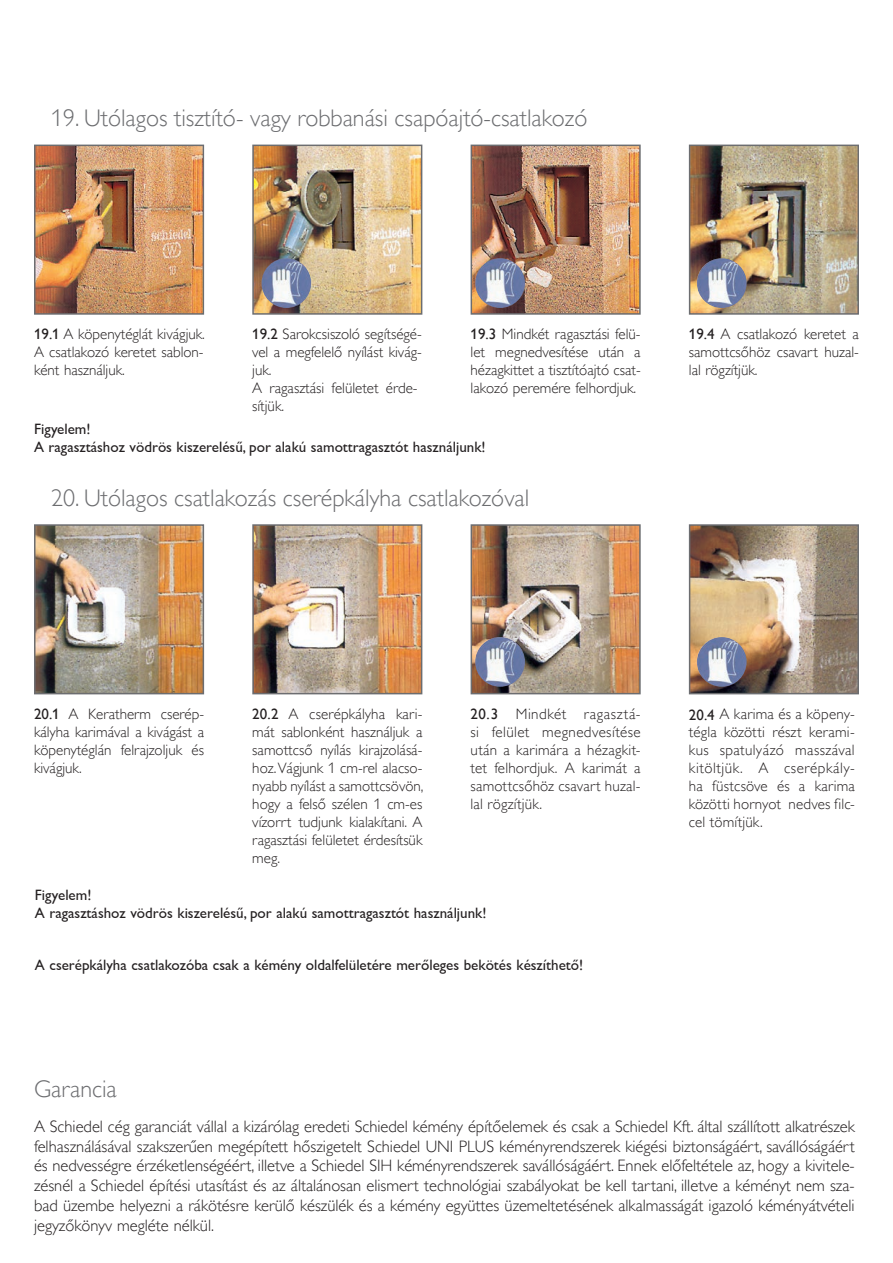
<style>
.page{position:relative;width:893px;height:1263px;background:#fff}
.page>*{position:absolute;margin:0;border:0;box-sizing:border-box;transform-origin:0 0}
.t1{font:24px "Gill Sans Alt One WGL Light";color:#6c6d70}
.t2{font:16.5px/19.8px "Gill Sans Alt One WGL Light";color:#231f20;text-align:justify}
.t3{font:15px/18px "Gill Sans Alt One WGL Light";color:#231f20;text-align:justify}
.t4{font:15px/18px "Gill Sans Alt One WGL";color:#231f20}
.s1{font-family:"Gill Sans Alt One WGL"}
</style>
<div class="page">
<img style="left:37px;top:148px;width:164px;height:164px">
<div style="left:34px;top:145px;width:170px;height:170px;border:2px solid #6c6d70"></div>
<img style="left:255px;top:148px;width:164px;height:164px">
<div style="left:252px;top:145px;width:170px;height:170px;border:2px solid #6c6d70"></div>
<img style="left:474px;top:148px;width:164px;height:164px">
<div style="left:471px;top:145px;width:170px;height:170px;border:2px solid #6c6d70"></div>
<img style="left:692px;top:148px;width:164px;height:164px">
<div style="left:689px;top:145px;width:170px;height:170px;border:2px solid #6c6d70"></div>
<img style="left:37px;top:527px;width:164px;height:164px">
<div style="left:34px;top:524px;width:170px;height:170px;border:2px solid #6c6d70"></div>
<img style="left:255px;top:527px;width:164px;height:164px">
<div style="left:252px;top:524px;width:170px;height:170px;border:2px solid #6c6d70"></div>
<img style="left:474px;top:527px;width:164px;height:164px">
<div style="left:471px;top:524px;width:170px;height:170px;border:2px solid #6c6d70"></div>
<img style="left:692px;top:527px;width:164px;height:164px">
<div style="left:689px;top:524px;width:170px;height:170px;border:2px solid #6c6d70"></div>
<img style="left:261px;top:258px;width:50px;height:50px;border-radius:25px">
<img style="left:475px;top:258px;width:50px;height:50px;border-radius:25px">
<img style="left:697px;top:258px;width:50px;height:50px;border-radius:25px">
<img style="left:475px;top:637px;width:50px;height:50px;border-radius:25px">
<img style="left:697px;top:637px;width:50px;height:50px;border-radius:25px">
<h1 class="t1" style="left:51px;top:102px;width:538px">19. Utólagos tisztító- vagy robbanási csapóajtó-csatlakozó</h1>
<p class="t3" style="left:34px;top:325px;width:172px"><span class="s1">19.1</span> A köpenytéglát kivágjuk.<br>A csatlakozó keretet sablon&shy;ként használjuk.</p>
<p class="t3" style="left:471px;top:325px;width:172px"><span class="s1">19.3</span> Mindkét ragasztási felü&shy;let megnedvesítése után a hézagkittet a tisztítóajtó csat&shy;lakozó peremére felhordjuk.</p>
<p class="t3" style="left:689px;top:325px;width:172px"><span class="s1">19.4</span> A csatlakozó keretet a samottcsőhöz csavart huzal&shy;lal rögzítjük.</p>
<p class="t3" style="left:252px;top:325px;width:170px;text-align:left"><span class="s1">19.2</span> Sarokcsiszoló segítségé&shy;vel a megfelelő nyílást kivág&shy;juk.<br>A ragasztási felületet érde&shy;sítjük.</p>
<p class="t4" style="left:34px;top:420px;width:453px">Figyelem!<br>A ragasztáshoz vödrös kiszerelésű, por alakú samottragasztót használjunk!</p>
<h1 class="t1" style="left:51px;top:482px;width:480px">20. Utólagos csatlakozás cserépkályha csatlakozóval</h1>
<p class="t3" style="left:34px;top:705px;width:172px"><span class="s1">20.1</span> A Keratherm cserép&shy;kályha karimával a kivágást a köpenytéglán felrajzoljuk és kivágjuk.</p>
<p class="t3" style="left:252px;top:705px;width:173px;text-align:left"><span class="s1">20.2</span> A cserépkályha kari&shy;mát sablonként használjuk a samottcső nyílás kirajzolásá&shy;hoz. Vágjunk 1 cm-rel alacso&shy;nyabb nyílást a samottcsövön, hogy a felső szélen 1 cm-es vízorrt tudjunk kialakítani. A ragasztási felületet érdesítsük meg.</p>
<p class="t3" style="left:471px;top:705px;width:172px"><span class="s1">20.3</span> Mindkét ragasztá&shy;si felület megnedvesítése után a karimára a hézagkit&shy;tet felhordjuk. A karimát a samottcsőhöz csavart huzal&shy;lal rögzítjük.</p>
<p class="t3" style="left:689px;top:705px;width:167px"><span class="s1">20.4</span> A karima és a köpeny&shy;tégla közötti részt kerami&shy;kus spatulyázó masszával kitöltjük. A cserépkály&shy;ha füstcsöve és a karima közötti hornyot nedves filc&shy;cel tömítjük.</p>
<p class="t4" style="left:35px;top:886px;width:453px">Figyelem!<br>A ragasztáshoz vödrös kiszerelésű, por alakú samottragasztót használjunk!</p>
<p class="t4" style="left:35px;top:955px;width:550px">A cserépkályha csatlakozóba csak a kémény oldalfelületére merőleges bekötés készíthető!</p>
<h1 class="t1" style="left:34px;top:1073px;width:84px">Garancia</h1>
<p class="t2" style="left:34px;top:1116px;width:822px">A Schiedel cég garanciát vállal a kizárólag eredeti Schiedel kémény építőelemek és csak a Schiedel Kft. által szállított alkatrészek felhasználásával szakszerűen megépített hőszigetelt Schiedel UNI PLUS kéményrendszerek kiégési biztonságáért, savállóságáért és nedvességre érzéketlenségéért, illetve a Schiedel SIH kéményrendszerek savállóságáért. Ennek előfeltétele az, hogy a kivitele&shy;zésnél a Schiedel építési utasítást és az általánosan elismert technológiai szabályokat be kell tartani, illetve a kéményt nem sza&shy;bad üzembe helyezni a rákötésre kerülő készülék és a kémény együttes üzemeltetésének alkalmasságát igazoló kéményátvételi jegyzőkönyv megléte nélkül.</p>
</div>
